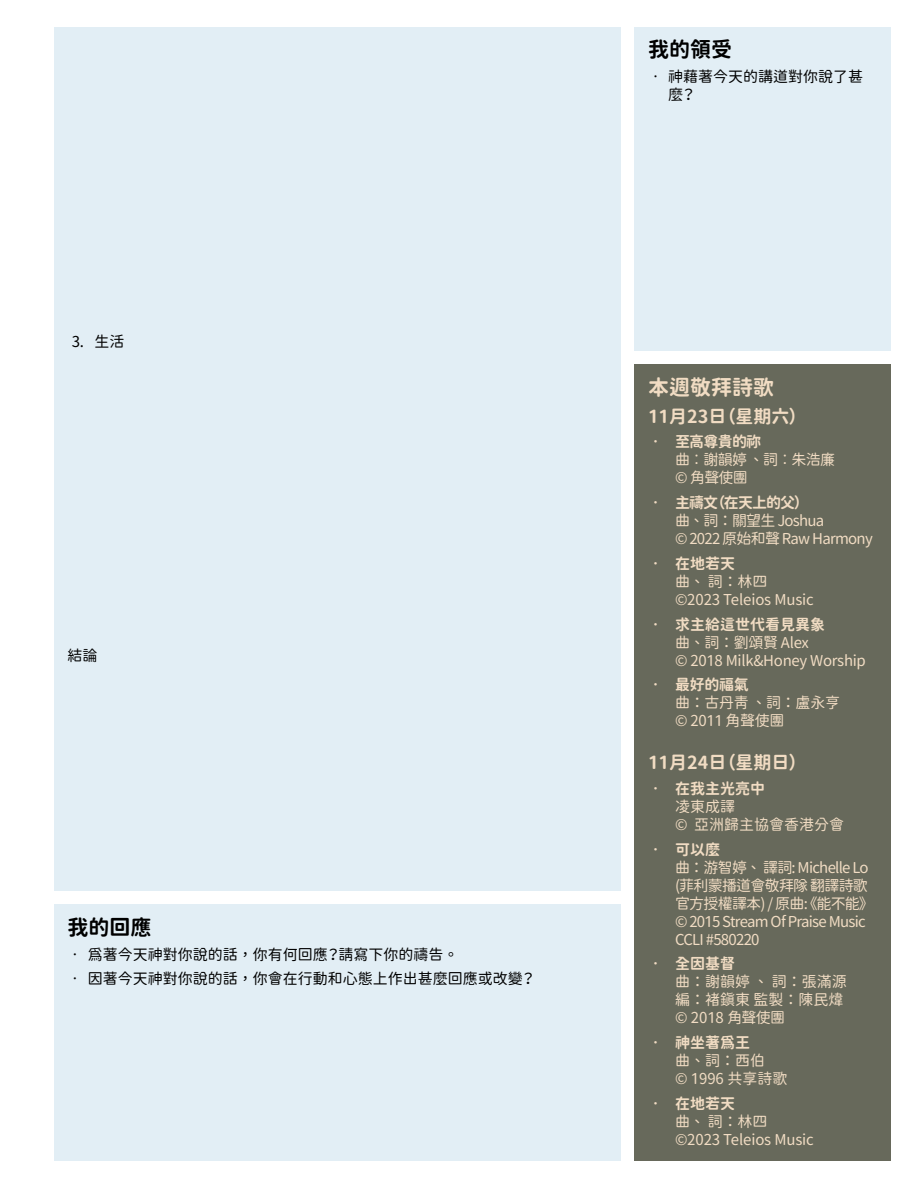
<style>
.page{position:relative;width:918px;height:1188px;background:#fff}
.page>*{position:absolute;margin:0;border:0;box-sizing:border-box;transform-origin:0 0}
.t1{font:21px "Gen Sen Rounded TW B";color:#000}
.t2{font:21px "Gen Sen Rounded TW B";color:#f1dcc3}
.t3{font:18px "Gen Sen Rounded TW B";color:#f1dcc3}
.t4{font:15px/18px "Gen Sen Rounded TW R";letter-spacing:-.05em;color:#f1dcc3}
.t5{font:15px/18px "Gen Sen Rounded TW R";color:#000}
.t6{font:15px/18px "Gen Sen Rounded TW R";color:#f1dcc3}
.t7{font:15px "Gen Sen Rounded TW B";color:#f1dcc3}
.t8{font:15px/18px "Gen Sen Rounded TW R";letter-spacing:-.02em;color:#f1dcc3}
.t9{font:15px/18px "Gen Sen Rounded TW R";letter-spacing:-.01em;color:#f1dcc3}
.t10{font:15px "Gen Sen Rounded TW B";letter-spacing:-.06em;color:#f1dcc3}
</style>
<div class="page">
<div style="left:54px;top:27px;width:567px;height:864px;background:#e2eef5"></div>
<div style="left:54px;top:904px;width:567px;height:257px;background:#e2eef5"></div>
<div style="left:634px;top:364px;width:257px;height:797px;background:#67695b"></div>
<div style="left:634px;top:27px;width:257px;height:324px;background:#e2eef5"></div>
<p class="t5" style="left:72px;top:333px;width:54px">3. 生活</p>
<p class="t5" style="left:68px;top:647px;width:31px">結論</p>
<h1 class="t1" style="left:68px;top:915px;width:85px">我的回應</h1>
<p class="t5" style="left:68px;top:945px;width:393px">• 為著今天神對你說的話，你有何回應？請寫下你的禱告。</p>
<p class="t5" style="left:68px;top:970px;width:470px">• 因著今天神對你說的話，你會在行動和心態上作出甚麼回應或改變？</p>
<h1 class="t1" style="left:648px;top:38px;width:85px">我的領受</h1>
<p class="t5" style="left:668px;top:68px;width:196px;text-indent:-20px">• 神藉著今天的講道對你說了甚麼？</p>
<h1 class="t2" style="left:648px;top:375px;width:127px">本週敬拜詩歌</h1>
<p class="t3" style="left:648px;top:406px;width:160px">11月23日（星期六）</p>
<p class="t7" style="left:648px;top:433px;width:115px">• 至高尊貴的祢</p>
<p class="t4" style="left:675px;top:451px;width:162px">曲︰謝韻婷 、詞︰朱浩廉© 角聲使團</p>
<p class="t10" style="left:648px;top:494px;width:162px">• 主禱文（在天上的父）</p>
<p class="t4" style="left:675px;top:512px;width:199px">曲、詞：關望生 Joshua<br>© 2022 原始和聲 Raw Harmony</p>
<p class="t7" style="left:648px;top:555px;width:88px">• 在地若天</p>
<p class="t9" style="left:675px;top:573px;width:140px">曲、 詞：林四©2023 Teleios Music</p>
<p class="t7" style="left:648px;top:616px;width:178px">• 求主給這世代看見異象</p>
<p class="t8" style="left:675px;top:633px;width:192px">曲、詞：劉頌賢 Alex<br>© 2018 Milk&amp;Honey Worship</p>
<p class="t7" style="left:648px;top:676px;width:102px">• 最好的福氣</p>
<p class="t8" style="left:675px;top:694px;width:167px">曲：古丹青 、詞：盧永亨© 2011 角聲使團</p>
<p class="t3" style="left:648px;top:752px;width:160px">11月24日（星期日）</p>
<p class="t7" style="left:648px;top:780px;width:118px">• 在我主光亮中</p>
<p class="t6" style="left:675px;top:798px;width:171px">凌東成譯<br>© 亞洲歸主協會香港分會</p>
<p class="t7" style="left:648px;top:841px;width:73px">• 可以麼</p>
<p class="t4" style="left:675px;top:858px;width:195px">曲：游智婷、 譯詞: Michelle Lo (菲利蒙播道會敬拜隊 翻譯詩歌官方授權譯本) / 原曲: 《能不能》© 2015 Stream Of Praise Music<br>CCLI #580220</p>
<p class="t7" style="left:648px;top:955px;width:88px">• 全因基督</p>
<p class="t6" style="left:675px;top:973px;width:173px">曲：謝韻婷 、 詞：張滿源編：褚鎮東 監製：陳民煒© 2018 角聲使團</p>
<p class="t7" style="left:648px;top:1034px;width:103px">• 神坐著為王</p>
<p class="t6" style="left:675px;top:1052px;width:114px">曲、詞：西伯<br>© 1996 共享詩歌</p>
<p class="t7" style="left:648px;top:1095px;width:88px">• 在地若天</p>
<p class="t9" style="left:675px;top:1113px;width:140px">曲、 詞：林四©2023 Teleios Music</p>
</div>
